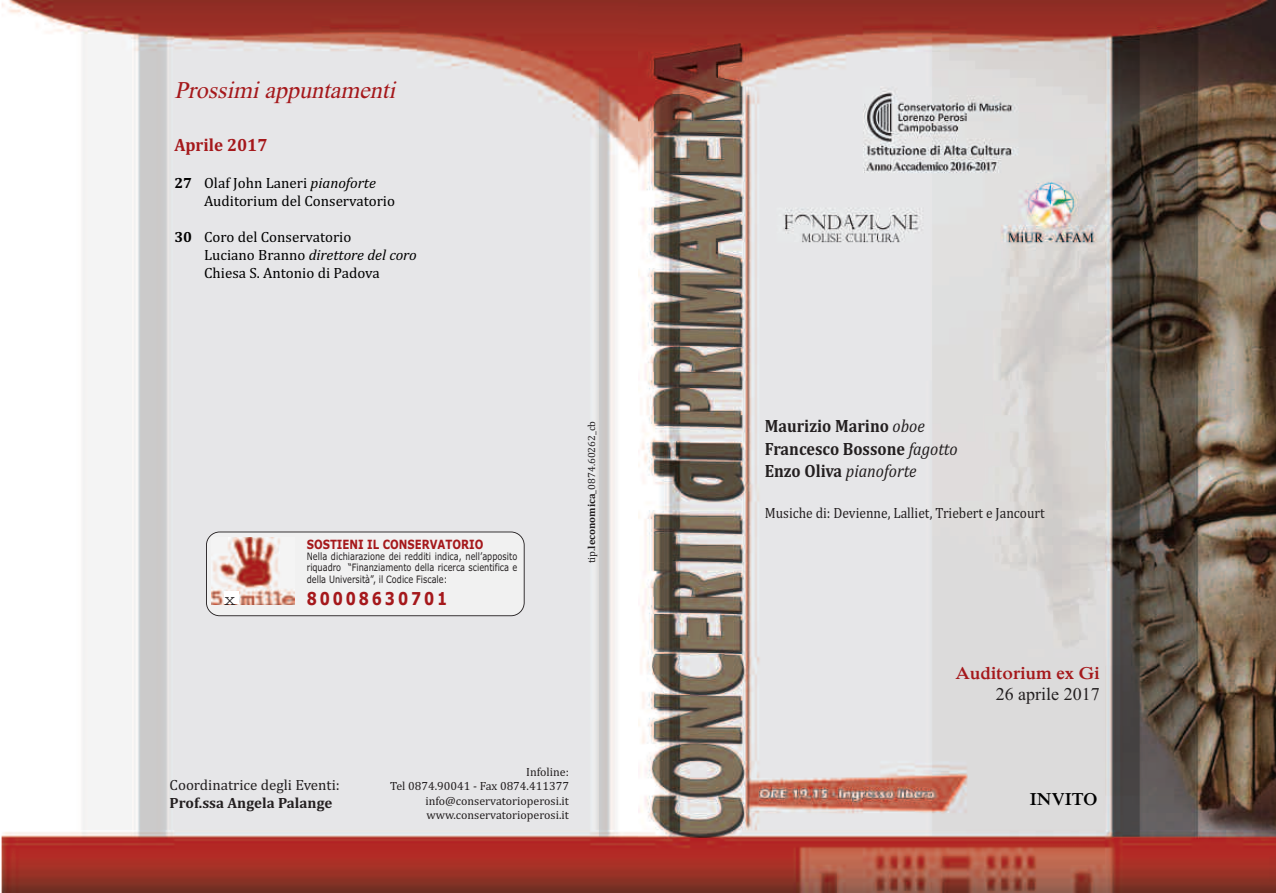
<style>
.page{position:relative;width:1276px;height:893px;background:#fff}
.page>*{position:absolute;margin:0;border:0;box-sizing:border-box;transform-origin:0 0}
.t1{font:italic 24px "Iskoola Pota";color:#a5181b}
.t2{font:18.3px "Courier";color:#231f20}
.t3{font:700 18px/22.5px "Cambria";color:#231f20;scale:.9 1}
.t4{font:700 18px "Iskoola Pota";color:#a5181b}
.t5{font:18px "Iskoola Pota";color:#231f20}
.t6{font:700 18px "Cambria";color:#a5181b;scale:.95 1}
.t7{font:18px "Iskoola Pota Bold OTF";color:#000;scale:.95 1}
.t8{font:700 17.85px "Verdana";letter-spacing:.2em;color:#a5181b;scale:.8 1}
.t9{font:15px/18px "Cambria";color:#000}
.t10{font:15px "Cambria";color:#231f20;scale:.9 1}
.t11{font:15px "Cambria";color:#231f20}
.t12{font:700 15px "Cambria";color:#231f20}
.t13{font:700 12.75px "Verdana";color:#a5181b;scale:.8 1}
.t14{font:12px/14.4px "Cambria";color:#231f20;text-align:right}
.t15{font:10.5px "Cambria";color:#231f20}
.t16{font:10.2px/11.4px "Verdana";color:#231f20;text-align:justify;scale:.8 1}
.s1{font-weight:700}
.s2{font-style:italic}
.s3{font-weight:400;font-style:italic}
</style>
<div class="page">
<img style="left:2px;top:0;width:1274px;height:893px">
<div style="left:206px;top:531px;width:318px;height:85px;background:#f1f1f1"></div>
<img style="left:211px;top:537px;width:84px;height:68px">
<div style="left:225px;top:591px;width:14px;height:13px;background:#fff"></div>
<h1 class="t1" style="left:174px;top:76px;width:228px">Prossimi appuntamenti</h1>
<h3 class="t6" style="left:174px;top:134px;width:100px">Aprile 2017</h3>
<h3 class="t9" style="left:204px;top:174px;width:192px;text-indent:-30px"><span class="s1">27</span> Olaf John Laneri <span class="s2">pianoforte<br></span>Auditorium del Conservatorio</h3>
<h3 class="t9" style="left:204px;top:228px;width:214px;text-indent:-30px"><span class="s1">30</span> Coro del Conservatorio<br>Luciano Branno <span class="s2">direttore del coro<br></span>Chiesa S. Antonio di Padova</h3>
<p class="t13" style="left:307px;top:537px;width:222px">SOSTIENI IL CONSERVATORIO</p>
<p class="t16" style="left:307px;top:551px;width:265px">Nella dichiarazione dei redditi indica, nell’apposito riquadro “Finanziamento della ricerca scientifica e della Università”, il Codice Fiscale:</p>
<h2 class="t2" style="left:225px;top:594px;width:12px">x</h2>
<h3 class="t8" style="left:307px;top:588px;width:177px">80008630701</h3>
<p class="t15" style="left:585px;top:563px;width:144px;rotate:-90deg">tip.<span class="s1">leconomica</span>_0874.60262_cb</p>
<h3 class="t11" style="left:170px;top:776px;width:172px">Coordinatrice degli Eventi:</h3>
<h3 class="t12" style="left:170px;top:794px;width:164px">Prof.ssa Angela Palange</h3>
<p class="t14" style="left:390px;top:765px;width:180px">Infoline:<br>Tel 0874.90041 - Fax 0874.411377 info@conservatorioperosi.it www.conservatorioperosi.it</p>
<h3 class="t3" style="left:765px;top:415px;width:216px">Maurizio Marino <span class="s3">oboe<br></span>Francesco Bossone <span class="s3">fagotto<br></span>Enzo Oliva <span class="s3">pianoforte</span></h3>
<h3 class="t10" style="left:765px;top:504px;width:312px">Musiche di: Devienne, Lalliet, Triebert e Jancourt</h3>
<h3 class="t4" style="left:955px;top:662px;width:146px">Auditorium ex Gi</h3>
<h3 class="t5" style="left:995px;top:683px;width:105px">26 aprile 2017</h3>
<h3 class="t7" style="left:1030px;top:788px;width:72px">INVITO</h3>
</div>
